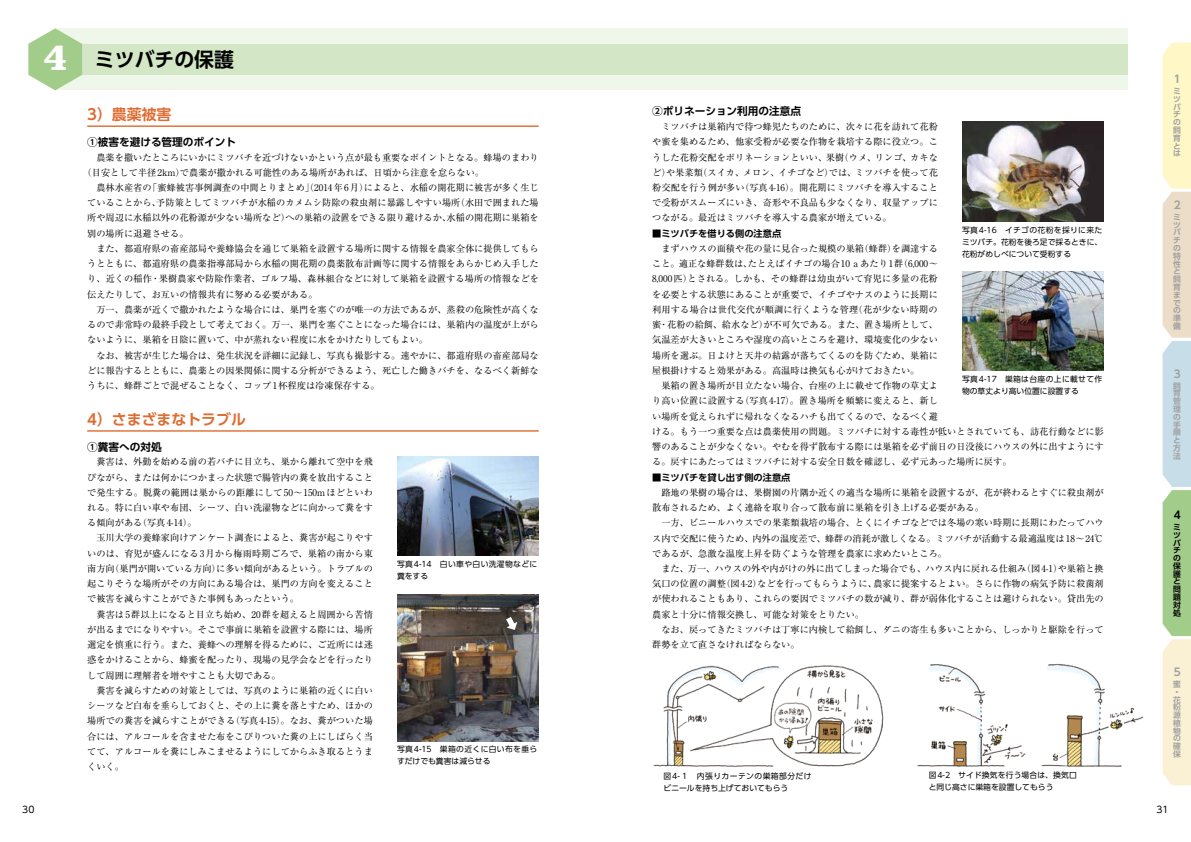
<style>
.page{position:relative;width:1191px;height:842px;background:#fff}
.page>*{position:absolute;margin:0;border:0;box-sizing:border-box;transform-origin:0 0}
.t1{font:700 19.8px "UD Shin Go Pro De";color:#000}
.t2{font:700 14.9px "UD Shin Go Pro De";color:#df6c31}
.t3{font:700 10.6px "UD Shin Go Pro De";color:#000}
.t4{font:700 10.6px "UD Shin Go Pro De";color:#9fa0a0}
.t5{font:9.2px/15.2px "Ryumin Pro";color:#000}
.t6{font:700 9.2px "UD Shin Go Pro De";color:#000}
.t7{font:9.2px "UD Shin Go Pro";color:#000}
.t8{font:7.8px/12px "UD Shin Go Pro";color:#000}
.t9{font:7.8px/12px "UD Shin Go Pro";letter-spacing:.045em;color:#000}
.t10{font:700 7.8px/7.8px "UD Shin Go Pro De";color:#9fa0a0}
.t11{font:700 7.8px/7.8px "UD Shin Go Pro De";color:#000}
.s1{font-family:"Superclarendon";font-size:35.4px;color:#fff}
</style>
<div class="page">
<svg style="left:1162px;top:43px;width:29px;height:742px;background:#dee4c7"></svg>
<div style="left:55px;top:29px;width:1072px;height:30px;background:#eff6ea"></div>
<div style="left:55px;top:59px;width:1072px;height:31px;background:#eff6ea"></div>
<div style="left:55px;top:44px;width:1072px;height:30px;background:#d3e6c6"></div>
<svg style="left:28px;top:28px;width:54px;height:62px"></svg>
<hr style="left:87px;top:125px;width:452px;height:2px;background:#df6c31">
<hr style="left:87px;top:430px;width:452px;height:2px;background:#df6c31">
<img style="left:397px;top:456px;width:142px;height:100px">
<img style="left:962px;top:122px;width:141px;height:99px">
<img style="left:962px;top:272px;width:141px;height:99px">
<img style="left:397px;top:594px;width:142px;height:147px">
<img style="left:653px;top:665px;width:231px;height:102px">
<img style="left:917px;top:664px;width:227px;height:103px">
<svg style="left:506px;top:617px;width:11px;height:13px"></svg>
<h1 class="t1" style="left:43px;top:43px;width:193px"><span class="s1">4</span> ミツバチの保護</h1>
<h2 class="t2" style="left:87px;top:103px;width:86px">3）農薬被害</h2>
<p class="t3" style="left:87px;top:133px;width:150px">①被害を避ける管理のポイント</p>
<p class="t5" style="left:87px;top:149px;width:453px">　農薬を撒いたところにいかにミツバチを近づけないかという点が最も重要なポイントとなる。蜂場のまわり</p>
<p class="t5" style="left:83px;top:164px;width:403px">（目安として半径 2km）で農薬が撒かれる可能性のある場所があれば、日頃から注意を怠らない。</p>
<p class="t5" style="left:87px;top:179px;width:453px">　農林水産省の「蜜蜂被害事例調査の中間とりまとめ」（2014年 6月）によると、水稲の開花期に被害が多く生じ</p>
<p class="t5" style="left:87px;top:195px;width:453px">ていることから、予防策としてミツバチが水稲のカメムシ防除の殺虫剤に暴露しやすい場所（水田で囲まれた場</p>
<p class="t5" style="left:87px;top:210px;width:453px">所や周辺に水稲以外の花粉源が少ない場所など）への巣箱の設置をできる限り避けるか、水稲の開花期に巣箱を</p>
<p class="t5" style="left:87px;top:225px;width:103px">別の場所に退避させる。</p>
<p class="t5" style="left:87px;top:240px;width:453px">　また、都道府県の畜産部局や養蜂協会を通じて巣箱を設置する場所に関する情報を農家全体に提供してもら</p>
<p class="t5" style="left:87px;top:255px;width:453px">うとともに、都道府県の農薬指導部局から水稲の開花期の農薬散布計画等に関する情報をあらかじめ入手した</p>
<p class="t5" style="left:87px;top:271px;width:453px">り、近くの稲作・果樹農家や防除作業者、ゴルフ場、森林組合などに対して巣箱を設置する場所の情報などを</p>
<p class="t5" style="left:87px;top:286px;width:232px">伝えたりして、お互いの情報共有に努める必要がある。</p>
<p class="t5" style="left:87px;top:301px;width:453px">　万一、農薬が近くで撒かれたような場合には、巣門を塞ぐのが唯一の方法であるが、蒸殺の危険性が高くな</p>
<p class="t5" style="left:87px;top:316px;width:453px">るので非常時の最終手段として考えておく。万一、巣門を塞ぐことになった場合には、巣箱内の温度が上がら</p>
<p class="t5" style="left:87px;top:332px;width:342px">ないように、巣箱を日陰に置いて、中が蒸れない程度に水をかけたりしてもよい。</p>
<p class="t5" style="left:87px;top:347px;width:453px">　なお、被害が生じた場合は、発生状況を詳細に記録し、写真も撮影する。速やかに、都道府県の畜産部局な</p>
<p class="t5" style="left:87px;top:362px;width:453px">どに報告するとともに、農薬との因果関係に関する分析ができるよう、死亡した働きバチを、なるべく新鮮な</p>
<p class="t5" style="left:87px;top:377px;width:294px">うちに、蜂群ごとで混ぜることなく、コップ 1杯程度は冷凍保存する。</p>
<h2 class="t2" style="left:87px;top:407px;width:160px">4）さまざまなトラブル</h2>
<p class="t3" style="left:87px;top:438px;width:76px">①糞害への対処</p>
<p class="t5" style="left:87px;top:454px;width:287px">　糞害は、外勤を始める前の若バチに目立ち、巣から離れて空中を飛びながら、または何かにつかまった状態で腸管内の糞を放出することで発生する。脱糞の範囲は巣からの距離にして 50〜 150mほどといわれる。特に白い車や布団、シーツ、白い洗濯物などに向かって糞をする傾向がある（写真 4-14）。<br>　玉川大学の養蜂家向けアンケート調査によると、糞害が起こりやすいのは、育児が盛んになる 3月から梅雨時期ごろで、巣箱の南から東南方向（巣門が開いている方向）に多い傾向があるという。トラブルの起こりそうな場所がその方向にある場合は、巣門の方向を変えることで被害を減らすことができた事例もあったという。<br>　糞害は 5群以上になると目立ち始め、20群を超えると周囲から苦情が出るまでになりやすい。そこで事前に巣箱を設置する際には、場所選定を慎重に行う。また、養蜂への理解を得るために、ご近所には迷惑をかけることから、蜂蜜を配ったり、現場の見学会などを行ったりして周囲に理解者を増やすことも大切である。<br>　糞害を減らすための対策としては、写真のように巣箱の近くに白いシーツなど白布を垂らしておくと、その上に糞を落とすため、ほかの場所での糞害を減らすことができる（写真 4-15）。なお、糞がついた場合には、アルコールを含ませた布をこびりついた糞の上にしばらく当てて、アルコールを糞にしみこませるようにしてからふき取るとうまくいく。</p>
<p class="t9" style="left:397px;top:558px;width:142px">写真4-14　白い車や白い洗濯物などに糞をする</p>
<p class="t9" style="left:397px;top:743px;width:142px">写真4-15　巣箱の近くに白い布を垂らすだけでも糞害は減らせる</p>
<p class="t3" style="left:652px;top:103px;width:150px">②ポリネーション利用の注意点</p>
<p class="t5" style="left:652px;top:118px;width:287px;text-align:justify">　ミツバチは巣箱内で待つ蜂児たちのために、次々に花を訪れて花粉や蜜を集めるため、他家受粉が必要な作物を栽培する際に役立つ。こうした花粉交配をポリネーションといい、果樹（ウメ、リンゴ、カキなど）や果菜類（スイカ、メロン、イチゴなど）では、ミツバチを使って花粉交配を行う例が多い（写真 4-16）。開花期にミツバチを導入することで受粉がスムーズにいき、奇形や不良品も少なくなり、収量アップにつながる。最近はミツバチを導入する農家が増えている。</p>
<p class="t6" style="left:652px;top:226px;width:130px">■ミツバチを借りる側の注意点</p>
<p class="t5" style="left:652px;top:240px;width:453px">　まずハウスの面積や花の量に見合った規模の巣箱（蜂群）を調達する<br>こと。適正な蜂群数は、たとえばイチゴの場合10ａあたり1群（6,000～<br>8,000匹）とされる。しかも、その蜂群は幼虫がいて育児に多量の花粉<br>を必要とする状態にあることが重要で、イチゴやナスのように長期に<br>利用する場合は世代交代が順調に行くような管理（花が少ない時期の<br>蜜・花粉の給餌、給水など）が不可欠である。また、置き場所として、<br>気温差が大きいところや湿度の高いところを避け、環境変化の少ない<br>場所を選ぶ。日よけと天井の結露が落ちてくるのを防ぐため、巣箱に<br>屋根掛けすると効果がある。高温時は換気も心がけておきたい。<br>　巣箱の置き場所が目立たない場合、台座の上に載せて作物の草丈よ<br>り高い位置に設置する（写真 4-17）。置き場所を頻繁に変えると、新し<br>い場所を覚えられずに帰れなくなるハチも出てくるので、なるべく避<br>ける。もう一つ重要な点は農薬使用の問題。ミツバチに対する毒性が低いとされていても、訪花行動などに影響のあることが少なくない。やむを得ず散布する際には巣箱を必ず前日の日没後にハウスの外に出すようにする。戻すにあたってはミツバチに対する安全日数を確認し、必ず元あった場所に戻す。</p>
<p class="t6" style="left:652px;top:470px;width:140px">■ミツバチを貸し出す側の注意点</p>
<p class="t5" style="left:652px;top:484px;width:453px">　路地の果樹の場合は、果樹園の片隅か近くの適当な場所に巣箱を設置するが、花が終わるとすぐに殺虫剤が散布されるため、よく連絡を取り合って散布前に巣箱を引き上げる必要がある。<br>　一方、ビニールハウスでの果菜類栽培の場合、とくにイチゴなどでは冬場の寒い時期に長期にわたってハウス内で交配に使うため、内外の温度差で、蜂群の消耗が激しくなる。ミツバチが活動する最適温度は 18～24℃であるが、急激な温度上昇を防ぐような管理を農家に求めたいところ。<br>　また、万一、ハウスの外や内がけの外に出てしまった場合でも、ハウス内に戻れる仕組み（図 4-1）や巣箱と換気口の位置の調整（図 4-2）などを行ってもらうように、農家に提案するとよい。さらに作物の病気予防に殺菌剤が使われることもあり、これらの要因でミツバチの数が減り、群が弱体化することは避けられない。貸出先の農家と十分に情報交換し、可能な対策をとりたい。<br>　なお、戻ってきたミツバチは丁寧に内検して給餌し、ダニの寄生も多いことから、しっかりと駆除を行って群勢を立て直さなければならない。</p>
<p class="t8" style="left:962px;top:223px;width:142px;text-align:justify">写真4-16　イチゴの花粉を採りに来たミツバチ。花粉を後ろ足で採るときに、花粉がめしべについて受粉する</p>
<p class="t8" style="left:962px;top:373px;width:142px">写真4-17　巣箱は台座の上に載せて作物の草丈より高い位置に設置する</p>
<p class="t8" style="left:663px;top:769px;width:150px">図4-１　内張りカーテンの巣箱部分だけビニールを持ち上げておいてもらう</p>
<p class="t8" style="left:928px;top:769px;width:150px">図4-2　サイド換気を行う場合は、換気口と同じ高さに巣箱を設置してもらう</p>
<p class="t4" style="left:1173px;top:70px;width:9px">1</p>
<p class="t10" style="left:1173px;top:87px;width:9px">ミツバチの飼育とは</p>
<p class="t4" style="left:1173px;top:196px;width:9px">2</p>
<p class="t10" style="left:1173px;top:213px;width:9px">ミツバチの特性と飼育までの準備</p>
<p class="t4" style="left:1173px;top:365px;width:9px">3</p>
<p class="t10" style="left:1173px;top:381px;width:9px;text-align:justify">飼育管理の手順と方法</p>
<p class="t3" style="left:1173px;top:506px;width:9px">4</p>
<p class="t11" style="left:1173px;top:523px;width:9px">ミツバチの保護と問題対処</p>
<p class="t4" style="left:1173px;top:663px;width:9px">5</p>
<p class="t10" style="left:1173px;top:680px;width:9px">蜜・花粉源植物の確保</p>
<p class="t7" style="left:22px;top:801px;width:14px">30</p>
<p class="t7" style="left:1156px;top:801px;width:14px">31</p>
</div>
